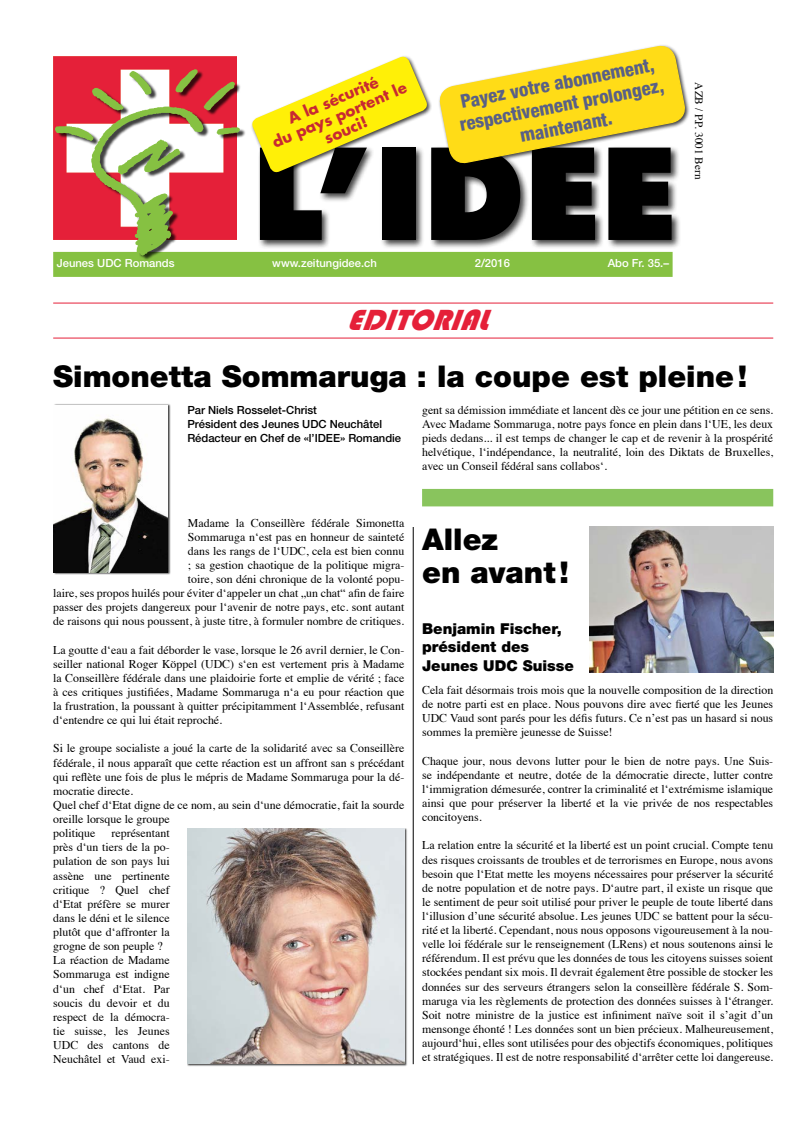
<style>
.page{position:relative;width:791px;height:1134px;background:#fff}
.page>*{position:absolute;margin:0;border:0;box-sizing:border-box;transform-origin:0 0}
.t1{font:800 122.5px "Futura";color:#000}
.t2{font:900 30px/32.5px "Helvetica Neue";color:#000}
.t3{font:italic 30px "Bauhaus 93";color:#e52039}
.t4{font:800 condensed 18.75px/22.2px "Helvetica Neue LT";color:#596086;text-align:center}
.t5{font:900 15px/18px "Helvetica Neue";color:#000}
.t6{font:700 15px/16.2px "Futura";color:#c82932;text-align:center}
.t7{font:11.88px/14.1px "Times";color:#000;text-align:justify}
.t8{font:500 11.25px/14.1px "Helvetica Neue";color:#000}
.t9{font:500 11.25px "Helvetica Neue";color:#fff}
.t10{font:11.25px "Times";color:#000}
.s1{font-style:inherit}
</style>
<div class="page">
<div style="left:53px;top:252px;width:619px;height:25px;background:#86c142"></div>
<div style="left:257px;top:145px;width:423px;height:104px;background:#000;opacity:.75"></div>
<div style="left:422px;top:489px;width:350px;height:17px;background:#89c45d"></div>
<hr style="left:53px;top:303px;width:719px;height:1px;background:#e52039">
<hr style="left:53px;top:338px;width:719px;height:1px;background:#e52039">
<img style="left:53px;top:56px;width:198px;height:214px">
<div style="left:53px;top:403px;width:118px;height:171px;background:#000;opacity:.75"></div>
<img style="left:53px;top:405px;width:114px;height:168px">
<div style="left:187px;top:828px;width:220px;height:238px;background:#000;opacity:.75"></div>
<img style="left:187px;top:828px;width:217px;height:235px">
<div style="left:250px;top:55px;width:182px;height:123px;background:#000;opacity:.75"></div>
<svg style="left:250px;top:55px;width:179px;height:119px"></svg>
<div style="left:437px;top:44px;width:253px;height:125px;background:#000;opacity:.75"></div>
<svg style="left:438px;top:44px;width:248px;height:121px"></svg>
<img style="left:589px;top:527px;width:183px;height:145px">
<hr style="left:413px;top:527px;width:1px;height:537px;background:#000">
<h3 class="t4" style="left:453px;top:92px;width:209px;rotate:-11deg">Payez votre abonnement, respectivement prolongez, maintenant.</h3>
<p class="t6" style="left:263px;top:120px;width:146px;rotate:-23deg">A la sécurité<br>du pays portent le souci!</p>
<h1 class="t1" style="left:252px;top:119px;width:427px"><span class="s1">L</span>’IDEE</h1>
<p class="t9" style="left:57px;top:257px;width:119px">Jeunes UDC Romands</p>
<p class="t9" style="left:272px;top:257px;width:106px">www.zeitungidee.ch</p>
<p class="t9" style="left:474px;top:257px;width:37px">2/2016</p>
<p class="t9" style="left:607px;top:257px;width:63px">Abo Fr. 35.–</p>
<h2 class="t3" style="left:346px;top:303px;width:154px">EDITORIAL</h2>
<p class="t10" style="left:709px;top:82px;width:98px;rotate:90deg">AZB / P.P. 3001 Bern</p>
<h2 class="t2" style="left:53px;top:360px;width:695px">Simonetta Sommaruga : la coupe est pleine!</h2>
<p class="t8" style="left:187px;top:403px;width:215px">Par Niels Rosselet-Christ<br>Président des Jeunes UDC Neuchâtel<br>Rédacteur en Chef de «l’IDEE» Romandie</p>
<p class="t7" style="left:422px;top:402px;width:352px">gent sa démission immédiate et lancent dès ce jour une pétition en ce sens.<br>Avec Madame Sommaruga, notre pays fonce en plein dans l‘UE, les deux pieds dedans... il est temps de changer le cap et de revenir à la prospérité helvétique, l‘indépendance, la neutralité, loin des Diktats de Bruxelles, avec un Conseil fédéral sans collabos‘.</p>
<p class="t7" style="left:53px;top:514px;width:352px;text-align:right">Madame la Conseillère fédérale Simonetta<br>Sommaruga n‘est pas en honneur de sainteté<br>dans les rangs de l‘UDC, cela est bien connu<br>; sa gestion chaotique de la politique migra-<br>toire, son déni chronique de la volonté popu-<br>laire, ses propos huilés pour éviter d‘appeler un chat „un chat“ afin de faire passer des projets dangereux pour l‘avenir de notre pays, etc. sont autant de raisons qui nous poussent, à juste titre, à formuler nombre de critiques.</p>
<p class="t7" style="left:53px;top:641px;width:352px">La goutte d‘eau a fait déborder le vase, lorsque le 26 avril dernier, le Con&shy;seiller national Roger Köppel (UDC) s‘en est vertement pris à Madame la Conseillère fédérale dans une plaidoirie forte et emplie de vérité ; face à ces critiques justifiées, Madame Sommaruga n‘a eu pour réaction que la frustration, la poussant à quitter précipitamment l‘Assemblée, refusant d‘entendre ce qui lui était reproché.</p>
<p class="t7" style="left:53px;top:740px;width:352px;text-align:left">Si le groupe socialiste a joué la carte de la solidarité avec sa Conseillère fédérale, il nous apparaît que cette réaction est un affront san s précédant qui reflète une fois de plus le mépris de Madame Sommaruga pour la dé&shy;mocratie directe.<br>Quel chef d‘Etat digne de ce nom, au sein d‘une démocratie, fait la sourde oreille lorsque le groupe<br>politique</p>
<p class="t7" style="left:53px;top:825px;width:118px;text-align:left;text-indent:58px">représentant près d‘un tiers de la po&shy;pulation de son pays lui assène une pertinente critique ? Quel chef d‘Etat préfère se murer dans le déni et le silence plutôt que d‘affronter la grogne de son peuple ?<br>La réaction de Madame<br>Sommaruga est indigne d‘un chef d‘Etat. Par soucis du devoir et du respect de la démocra&shy;tie suisse, les Jeunes<br>UDC des cantons de<br>Neuchâtel et Vaud exi-</p>
<h2 class="t2" style="left:422px;top:523px;width:148px">Allez<br>en avant !</h2>
<p class="t5" style="left:422px;top:620px;width:153px">Benjamin Fischer, président des<br>Jeunes UDC Suisse</p>
<p class="t7" style="left:422px;top:682px;width:352px">Cela fait désormais trois mois que la nouvelle composition de la direction de notre parti est en place. Nous pouvons dire avec fierté que les Jeunes UDC Vaud sont parés pour les défis futurs. Ce n’est pas un hasard si nous sommes la première jeunesse de Suisse!</p>
<p class="t7" style="left:422px;top:752px;width:352px">Chaque jour, nous devons lutter pour le bien de notre pays. Une Suis&shy;se indépendante et neutre, dotée de la démocratie directe, lutter contre l‘immigration démesurée, contrer la criminalité et l‘extrémisme islamique ainsi que pour préserver la liberté et la vie privée de nos respectables concitoyens.</p>
<p class="t7" style="left:422px;top:837px;width:352px">La relation entre la sécurité et la liberté est un point crucial. Compte tenu des risques croissants de troubles et de terrorismes en Europe, nous avons besoin que l‘Etat mette les moyens nécessaires pour préserver la sécurité de notre population et de notre pays. D‘autre part, il existe un risque que le sentiment de peur soit utilisé pour priver le peuple de toute liberté dans l‘illusion d’une sécurité absolue. Les jeunes UDC se battent pour la sécu&shy;rité et la liberté. Cependant, nous nous opposons vigoureusement à la nou&shy;velle loi fédérale sur le renseignement (LRens) et nous soutenons ainsi le référendum. Il est prévu que les données de tous les citoyens suisses soient stockées pendant six mois. Il devrait également être possible de stocker les données sur des serveurs étrangers selon la conseillère fédérale S. Som&shy;maruga via les règlements de protection des données suisses à l‘étranger.<br>Soit notre ministre de la justice est infiniment naïve soit il s’agit d’un mensonge éhonté ! Les données sont un bien précieux. Malheureusement, aujourd‘hui, elles sont utilisées pour des objectifs économiques, politiques et stratégiques. Il est de notre responsabilité d‘arrêter cette loi dangereuse.</p>
</div>
